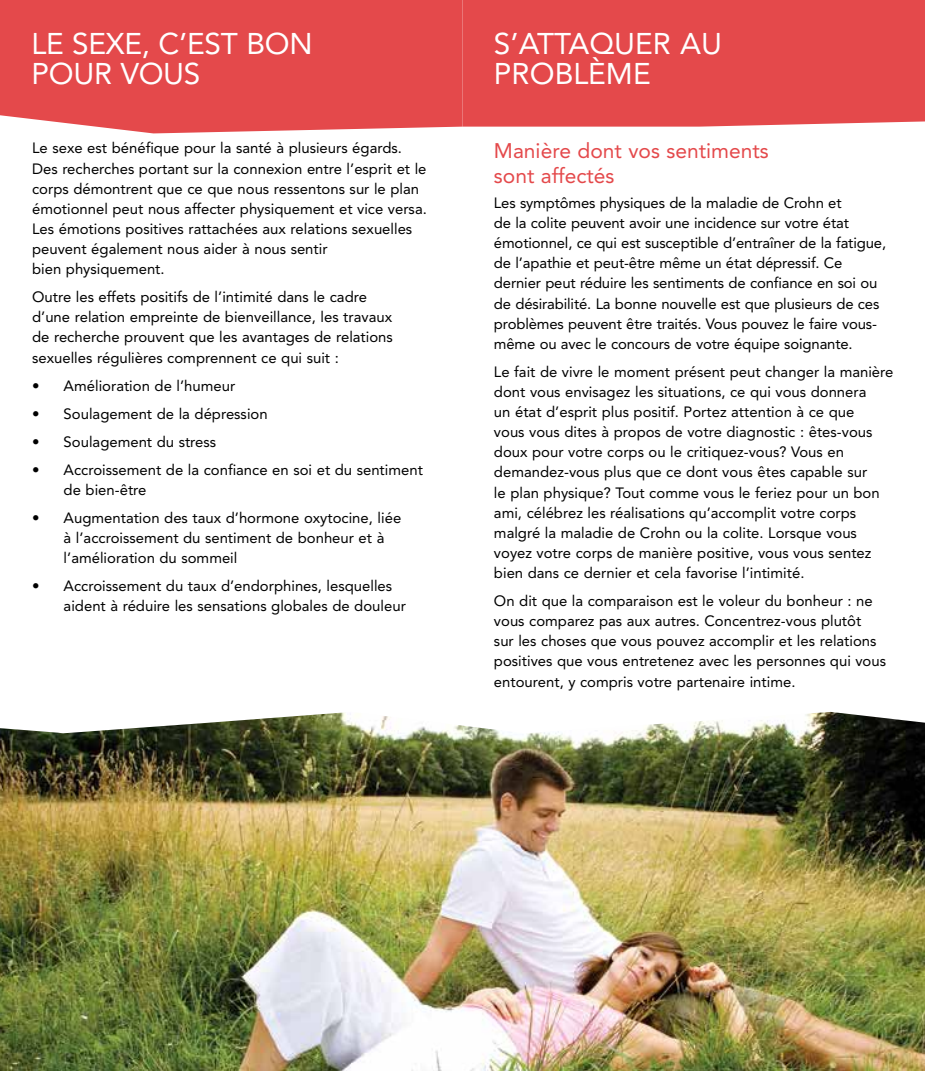
<style>
.page{position:relative;width:925px;height:1071px;background:#fff}
.page>*{position:absolute;margin:0;border:0;box-sizing:border-box;transform-origin:0 0}
.t1{font:29.75px/29.8px "Avenir LT Std";letter-spacing:-.01em;color:#fff}
.t2{font:21px/24.5px "Avenir LT Std";color:#e4494b}
.t3{font:14.88px/20.1px "Avenir LT Std";color:#000}
</style>
<div class="page">
<div style="left:0;top:0;width:462px;height:133px;background:#e4494b"></div>
<div style="left:462px;top:0;width:462px;height:127px;background:#e4494b"></div>
<img style="left:0;top:712px;width:924px;height:359px">
<h1 class="t1" style="left:31px;top:29px;width:282px">LE SEXE, C’EST BON<br>POUR VOUS</h1>
<h1 class="t1" style="left:493px;top:29px;width:229px">S’ATTAQUER AU<br>PROBLÈME</h1>
<p class="t3" style="left:32px;top:138px;width:396px">Le sexe est bénéfique pour la santé à plusieurs égards.<br>Des recherches portant sur la connexion entre l’esprit et le corps démontrent que ce que nous ressentons sur le plan émotionnel peut nous affecter physiquement et vice versa.<br>Les émotions positives rattachées aux relations sexuelles peuvent également nous aider à nous sentir<br>bien physiquement.</p>
<p class="t3" style="left:32px;top:287px;width:362px">Outre les effets positifs de l’intimité dans le cadre d’une relation empreinte de bienveillance, les travaux de recherche prouvent que les avantages de relations sexuelles régulières comprennent ce qui suit :</p>
<p class="t3" style="left:32px;top:375px;width:204px">• Amélioration de l’humeur</p>
<p class="t3" style="left:32px;top:403px;width:237px">• Soulagement de la dépression</p>
<p class="t3" style="left:32px;top:431px;width:185px">• Soulagement du stress</p>
<p class="t3" style="left:64px;top:459px;width:360px;text-indent:-32px">• Accroissement de la confiance en soi et du sentiment de bien-être</p>
<p class="t3" style="left:64px;top:508px;width:339px;text-indent:-32px">• Augmentation des taux d’hormone oxytocine, liée à l’accroissement du sentiment de bonheur et à l’amélioration du sommeil</p>
<p class="t3" style="left:64px;top:576px;width:343px;text-indent:-32px">• Accroissement du taux d’endorphines, lesquelles aident à réduire les sensations globales de douleur</p>
<h2 class="t2" style="left:493px;top:139px;width:276px">Manière dont vos sentiments sont affectés</h2>
<p class="t3" style="left:493px;top:193px;width:393px">Les symptômes physiques de la maladie de Crohn et<br>de la colite peuvent avoir une incidence sur votre état émotionnel, ce qui est susceptible d’entraîner de la fatigue, de l’apathie et peut-être même un état dépressif. Ce dernier peut réduire les sentiments de confiance en soi ou de désirabilité. La bonne nouvelle est que plusieurs de ces problèmes peuvent être traités. Vous pouvez le faire vous&shy;même ou avec le concours de votre équipe soignante.</p>
<p class="t3" style="left:493px;top:362px;width:401px">Le fait de vivre le moment présent peut changer la manière dont vous envisagez les situations, ce qui vous donnera<br>un état d’esprit plus positif. Portez attention à ce que<br>vous vous dites à propos de votre diagnostic : êtes-vous doux pour votre corps ou le critiquez-vous? Vous en demandez‑vous plus que ce dont vous êtes capable sur<br>le plan physique? Tout comme vous le feriez pour un bon ami, célébrez les réalisations qu’accomplit votre corps malgré la maladie de Crohn ou la colite. Lorsque vous voyez votre corps de manière positive, vous vous sentez bien dans ce dernier et cela favorise l’intimité.</p>
<p class="t3" style="left:493px;top:591px;width:393px">On dit que la comparaison est le voleur du bonheur : ne vous comparez pas aux autres. Concentrez-vous plutôt<br>sur les choses que vous pouvez accomplir et les relations positives que vous entretenez avec les personnes qui vous entourent, y compris votre partenaire intime.</p>
</div>
